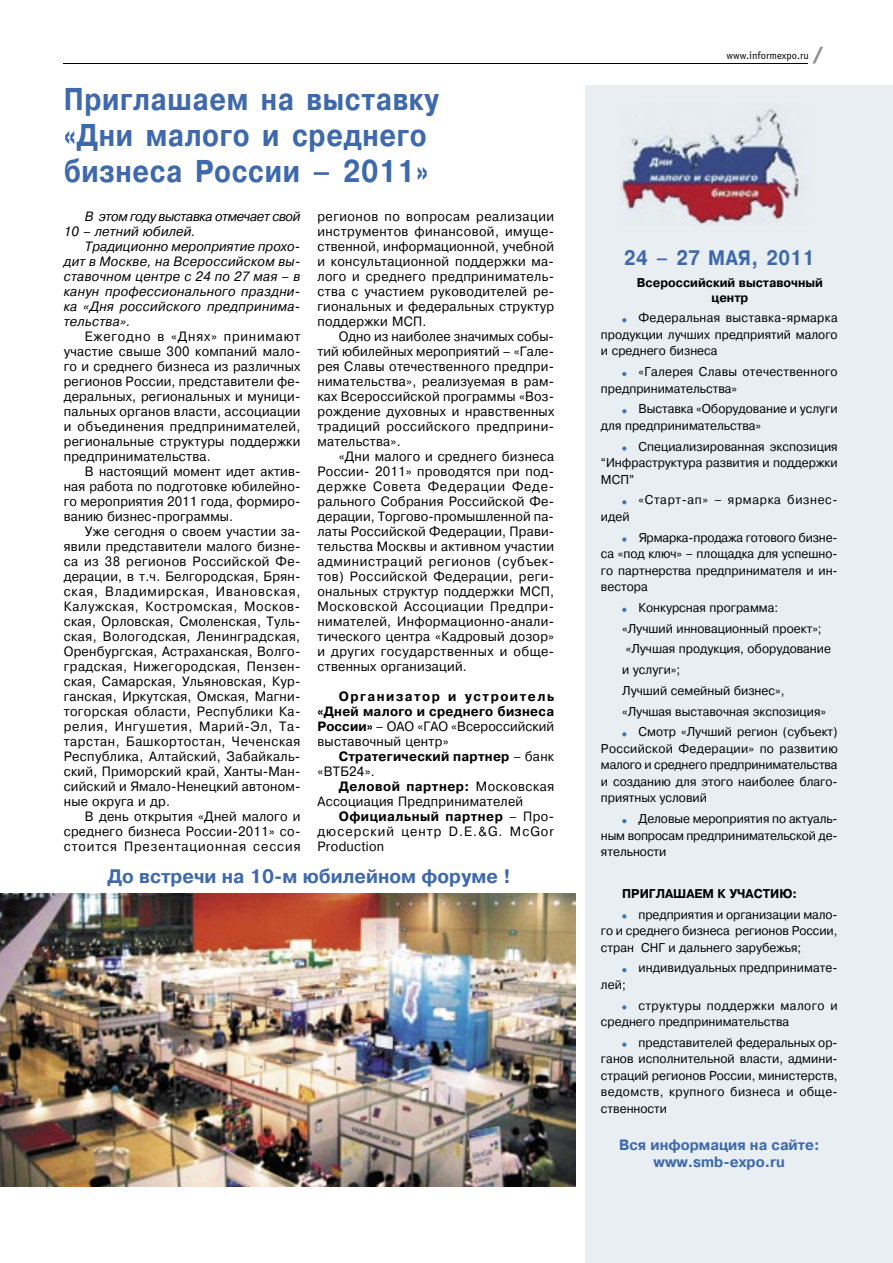
<style>
.page{position:relative;width:893px;height:1263px;background:#fff}
.page>*{position:absolute;margin:0;border:0;box-sizing:border-box;transform-origin:0 0}
.t1{font:700 31.5px/36px "Pragmatica C";letter-spacing:.025em;color:#3e69ac;scale:.85 1}
.t2{font:700 21px "Pragmatica C";letter-spacing:.025em;color:#3e69ac;scale:.85 1}
.t3{font:700 19.5px "Pragmatica C";color:#3e69ac;scale:.95 1}
.t4{font:700 15px/16.5px "Pragmatica C";color:#3e69ac;text-align:center;scale:.95 1}
.t5{font:13.5px/15px "Pragmatica C";letter-spacing:.02em;color:#000;text-align:justify;scale:.95 1}
.t6{font:italic 13.5px/15px "Pragmatica C";letter-spacing:.02em;color:#000;text-align:justify;scale:.95 1}
.t7{font:700 13.5px/15px "Pragmatica C";letter-spacing:.02em;color:#000;text-align:justify;scale:.95 1}
.t8{font:italic 13.5px/15px "Pragmatica C";letter-spacing:-.025em;color:#000;scale:.95 1}
.t9{font:12.75px/16.5px "Pragmatica C";color:#000;text-align:justify;scale:.95 1}
.t10{font:700 12.75px/14.2px "Pragmatica C";color:#000;text-align:center;scale:.95 1}
.t11{font:12.75px/16.5px "Pragmatica C";letter-spacing:.02em;color:#000;scale:.95 1}
.t12{font:12.75px "Pragmatica C";letter-spacing:.055em;color:#000;scale:.95 1}
.t13{font:10.5px "Officina Sans C";color:#000}
.s1{font-weight:400}
.s2{font-weight:700}
.s3{font-family:"Futuris XC";font-weight:700;font-size:18px;color:#8f8f9a}
</style>
<div class="page">
<hr style="left:64px;top:64px;width:744px;height:1px;background:#000">
<div style="left:585px;top:85px;width:308px;height:1178px;background:#e8eef1"></div>
<img style="left:0;top:893px;width:575px;height:293px">
<img style="left:621px;top:108px;width:178px;height:117px">
<svg style="left:622px;top:318px;width:4px;height:4px"></svg>
<svg style="left:622px;top:372px;width:4px;height:4px"></svg>
<svg style="left:622px;top:409px;width:4px;height:4px"></svg>
<svg style="left:622px;top:446px;width:4px;height:5px"></svg>
<svg style="left:622px;top:500px;width:4px;height:4px"></svg>
<svg style="left:622px;top:537px;width:4px;height:5px"></svg>
<svg style="left:622px;top:608px;width:4px;height:4px"></svg>
<svg style="left:622px;top:732px;width:4px;height:4px"></svg>
<svg style="left:622px;top:819px;width:4px;height:4px"></svg>
<svg style="left:622px;top:914px;width:4px;height:4px"></svg>
<svg style="left:622px;top:968px;width:4px;height:4px"></svg>
<svg style="left:622px;top:1005px;width:4px;height:4px"></svg>
<svg style="left:622px;top:1042px;width:4px;height:5px"></svg>
<h1 class="t1" style="left:64px;top:81px;width:443px">Приглашаем на выставку «Дни малого и среднего бизнеса России – 2011»</h1>
<p class="t5" style="left:317px;top:209px;width:251px">регионов по вопросам реализации инструментов финансовой, имуще&shy;ственной, информационной, учебной и консультационной поддержки ма&shy;лого и среднего предприниматель&shy;ства с участием руководителей ре&shy;гиональных и федеральных структур поддержки МСП.</p>
<p class="t5" style="left:317px;top:329px;width:251px;text-indent:21px">Одно из наиболее значимых собы&shy;тий юбилейных мероприятий – «Гале&shy;рея Славы отечественного предпри&shy;нимательства», реализуемая в рам&shy;ках Всероссийской программы «Воз&shy;рождение духовных и нравственных традиций российского предприни&shy;мательства».</p>
<p class="t5" style="left:317px;top:449px;width:251px;text-indent:21px">«Дни малого и среднего бизнеса России- 2011» проводятся при под&shy;держке Совета Федерации Феде&shy;рального Собрания Российской Фе&shy;дерации, Торгово-промышленной па&shy;латы Российской Федерации, Прави&shy;тельства Москвы и активном участии администраций регионов (субъек&shy;тов) Российской Федерации, реги&shy;ональных структур поддержки МСП, Московской Ассоциации Предпри&shy;нимателей, Информационно-анали&shy;тического центра «Кадровый дозор» и других государственных и обще&shy;ственных организаций.</p>
<p class="t7" style="left:317px;top:689px;width:251px;text-indent:21px">Организатор и устроитель «Дней малого и среднего бизнеса России» <span class="s1">– ОАО «ГАО «Всероссийский выставочный центр»</span></p>
<p class="t7" style="left:317px;top:749px;width:251px;text-indent:21px">Стратегический партнер <span class="s1">– банк «ВТБ24».</span></p>
<p class="t5" style="left:317px;top:779px;width:251px;text-indent:21px"><span class="s2">Деловой партнер:</span> Московская<br>Ассоциация Предпринимателей</p>
<p class="t5" style="left:317px;top:809px;width:251px;text-indent:21px"><span class="s2">Официальный партнер</span> – Про&shy;дюсерский центр D.E.&amp;G. McGor Production</p>
<p class="t8" style="left:64px;top:209px;width:251px;text-indent:21px">В этом году выставка отмечает свой<br>10 – летний юбилей.</p>
<p class="t6" style="left:64px;top:239px;width:251px;text-indent:21px">Традиционно мероприятие прохо&shy;дит в Москве, на Всероссийском вы&shy;ставочном центре с 24 по 27 мая – в канун профессионального праздни&shy;ка «Дня российского предпринима&shy;тельства».</p>
<p class="t5" style="left:64px;top:329px;width:251px;text-indent:21px">Ежегодно в «Днях» принимают участие свыше 300 компаний мало&shy;го и среднего бизнеса из различных регионов России, представители фе&shy;деральных, региональных и муници&shy;пальных органов власти, ассоциации и объединения предпринимателей, региональные структуры поддержки предпринимательства.</p>
<p class="t5" style="left:64px;top:464px;width:251px;text-indent:21px">В настоящий момент идет актив&shy;ная работа по подготовке юбилейно&shy;го мероприятия 2011 года, формиро&shy;ванию бизнес-программы.</p>
<p class="t5" style="left:64px;top:524px;width:251px;text-indent:21px">Уже сегодня о своем участии за&shy;явили представители малого бизне&shy;са из 38 регионов Российской Фе&shy;дерации, в т.ч. Белгородская, Брян&shy;ская, Владимирская, Ивановская, Калужская, Костромская, Москов&shy;ская, Орловская, Смоленская, Туль&shy;ская, Вологодская, Ленинградская, Оренбургская, Астраханская, Волго&shy;градская, Нижегородская, Пензен&shy;ская, Самарская, Ульяновская, Кур&shy;ганская, Иркутская, Омская, Магни&shy;тогорская области, Республики Ка&shy;релия, Ингушетия, Марий-Эл, Та&shy;тарстан, Башкортостан, Чеченская Республика, Алтайский, Забайкаль&shy;ский, Приморский край, Ханты-Ман&shy;сийский и Ямало-Ненецкий автоном&shy;ные округа и др.</p>
<p class="t5" style="left:64px;top:809px;width:251px;text-indent:21px">В день открытия «Дней малого и среднего бизнеса России-2011» со&shy;стоится Презентационная сессия</p>
<h3 class="t3" style="left:107px;top:865px;width:426px">До встречи на 10-м юбилейном форуме !</h3>
<p class="t13" style="left:726px;top:50px;width:99px">www.informexpo.ru <span class="s3">/</span></p>
<h2 class="t2" style="left:624px;top:246px;width:225px">24 – 27 МАЯ, 2011</h2>
<p class="t10" style="left:637px;top:276px;width:198px">Всероссийский выставочный центр</p>
<p class="t9" style="left:601px;top:310px;width:251px;text-indent:38px">Федеральная выставка-ярмарка продукции лучших предприятий малого и среднего бизнеса</p>
<p class="t11" style="left:601px;top:364px;width:251px;text-indent:38px">«Галерея Славы отечественного предпринимательства»</p>
<p class="t9" style="left:601px;top:401px;width:251px;text-indent:38px">Выставка «Оборудование и услуги для предпринимательства»</p>
<p class="t9" style="left:601px;top:438px;width:251px;text-indent:38px">Специализированная экспозиция “Инфраструктура развития и поддержки МСП”</p>
<p class="t12" style="left:638px;top:493px;width:211px">«Старт-ап» – ярмарка бизнес-</p>
<p class="t9" style="left:601px;top:508px;width:32px">идей</p>
<p class="t9" style="left:601px;top:529px;width:251px;text-indent:38px">Ярмарка-продажа готового бизне&shy;са «под ключ» – площадка для успешно&shy;го партнерства предпринимателя и ин&shy;вестора</p>
<p class="t9" style="left:638px;top:599px;width:149px">Конкурсная программа:</p>
<p class="t9" style="left:622px;top:620px;width:212px">«Лучший инновационный проект»;</p>
<p class="t9" style="left:626px;top:641px;width:218px">«Лучшая продукция, оборудование</p>
<p class="t9" style="left:622px;top:662px;width:63px">и услуги»;</p>
<p class="t9" style="left:622px;top:682px;width:172px">Лучший семейный бизнес»,</p>
<p class="t9" style="left:622px;top:703px;width:216px">«Лучшая выставочная экспозиция»</p>
<p class="t9" style="left:638px;top:724px;width:211px">Смотр «Лучший регион (субъект)</p>
<p class="t9" style="left:601px;top:740px;width:251px">Российской Федерации» по развитию малого и среднего предпринимательства и созданию для этого наиболее благо&shy;приятных условий</p>
<p class="t9" style="left:601px;top:811px;width:251px;text-indent:38px">Деловые мероприятия по актуаль&shy;ным вопросам предпринимательской де&shy;ятельности</p>
<p class="t10" style="left:622px;top:886px;width:186px">ПРИГЛАШАЕМ К УЧАСТИЮ:</p>
<p class="t9" style="left:601px;top:906px;width:251px;text-indent:38px">предприятия и организации мало&shy;го и среднего бизнеса регионов России, стран СНГ и дальнего зарубежья;</p>
<p class="t9" style="left:638px;top:960px;width:211px">индивидуальных предпринимате-</p>
<p class="t9" style="left:601px;top:976px;width:28px">лей;</p>
<p class="t9" style="left:601px;top:997px;width:251px;text-indent:38px">структуры поддержки малого и среднего предпринимательства</p>
<p class="t9" style="left:601px;top:1034px;width:251px;text-indent:38px">представителей федеральных ор&shy;ганов исполнительной власти, админи&shy;страций регионов России, министерств, ведомств, крупного бизнеса и обще&shy;ственности</p>
<p class="t4" style="left:619px;top:1137px;width:212px">Вся информация на сайте: www.smb-expo.ru</p>
</div>
